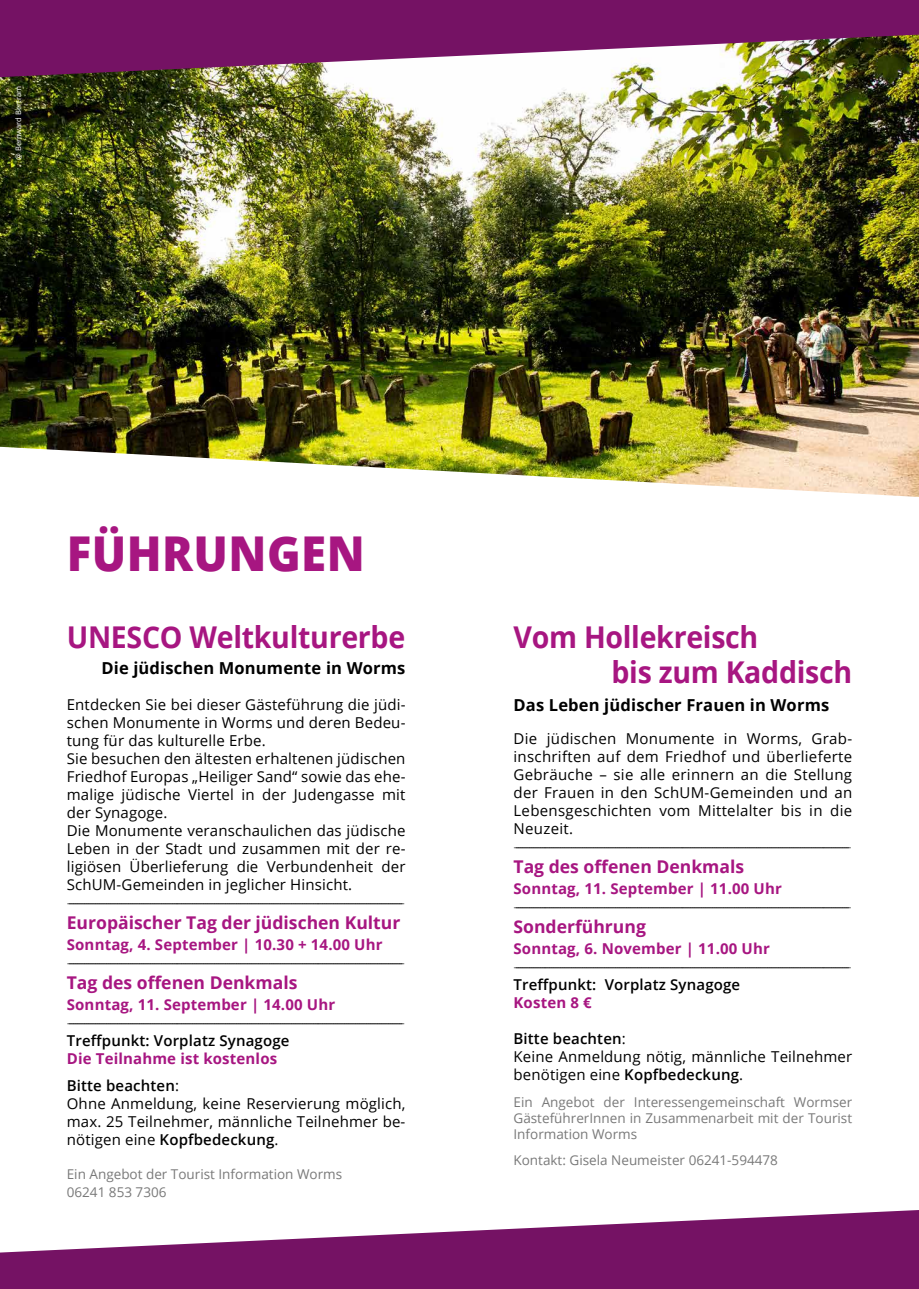
<style>
.page{position:relative;width:919px;height:1289px;background:#fff}
.page>*{position:absolute;margin:0;border:0;box-sizing:border-box;transform-origin:0 0}
.t1{font:800 48px "Open Sans";letter-spacing:.01em;color:#a71681;scale:.95 1}
.t2{font:700 30px/34.5px "Open Sans";letter-spacing:-.01em;color:#a71681;scale:.95 1}
.t3{font:700 17.55px "Open Sans";color:#a71681}
.t4{font:700 16.5px "Open Sans";letter-spacing:.01em;color:#000}
.t5{font:300 15px "Open Sans";color:#000}
.t6{font:15px/18px "Open Sans";letter-spacing:.01em;color:#000}
.t7{font:700 15px/27px "Open Sans";letter-spacing:.01em;color:#a71681}
.t8{font:600 15px "Open Sans";letter-spacing:.01em;color:#000}
.t9{font:13.5px/16.2px "Open Sans";color:#797979}
.t10{font:7.5px "Open Sans";color:#fff}
.s1{font-weight:600;color:#000}
.s2{font-weight:400;color:#000}
.s3{font-weight:600}
</style>
<div class="page">
<img style="left:0;top:77px;width:918px;height:420px">
<svg style="left:0;top:0;width:918px;height:77px;background:#874074"></svg>
<svg style="left:0;top:1210px;width:918px;height:78px;fill:#751264"></svg>
<p class="t10" style="left:13px;top:160px;width:76px;rotate:-90deg">@ Bernward Bertram</p>
<h1 class="t1" style="left:67px;top:516px;width:315px">FÜHRUNGEN</h1>
<h2 class="t2" style="left:67px;top:619px;width:357px">UNESCO Weltkulturerbe</h2>
<p class="t4" style="left:101px;top:656px;width:305px">Die jüdischen Monumente in Worms</p>
<p class="t6" style="left:67px;top:695px;width:340px">Entdecken Sie bei dieser Gästeführung die jüdi&shy;schen Monumente in Worms und deren Bedeu&shy;tung für das kulturelle Erbe.<br>Sie besuchen den ältesten erhaltenen jüdischen Friedhof Europas „Heiliger Sand“ sowie das ehe&shy;malige jüdische Viertel in der Judengasse mit der Synagoge.<br>Die Monumente veranschaulichen das jüdische Leben in der Stadt und zusammen mit der re&shy;ligiösen Überlieferung die Verbundenheit der SchUM-Gemeinden in jeglicher Hinsicht.</p>
<p class="t5" style="left:67px;top:892px;width:339px">---------------------------------------------------------------------------------------------------------------------------------------------------------------------------------------</p>
<p class="t3" style="left:67px;top:910px;width:335px">Europäischer Tag der jüdischen Kultur</p>
<p class="t7" style="left:67px;top:930px;width:317px">Sonntag, 4. September | 10.30 + 14.00 Uhr</p>
<p class="t5" style="left:67px;top:952px;width:339px">---------------------------------------------------------------------------------------------------------------------------------------------------------------------------------------</p>
<p class="t3" style="left:67px;top:970px;width:232px">Tag des offenen Denkmals</p>
<p class="t7" style="left:67px;top:990px;width:270px">Sonntag, 11. September | 14.00 Uhr</p>
<p class="t5" style="left:67px;top:1012px;width:339px">---------------------------------------------------------------------------------------------------------------------------------------------------------------------------------------</p>
<p class="t8" style="left:67px;top:1030px;width:224px">Treffpunkt: Vorplatz Synagoge</p>
<p class="t7" style="left:67px;top:1044px;width:212px">Die Teilnahme ist kostenlos<br><span class="s1">Bitte beachten</span><span class="s2">:</span></p>
<p class="t6" style="left:67px;top:1094px;width:340px;text-align:justify">Ohne Anmeldung, keine Reservierung möglich, max. 25 Teilnehmer, männliche Teilnehmer be&shy;nötigen eine <span class="s3">Kopfbedeckung</span>.</p>
<p class="t9" style="left:67px;top:1165px;width:277px;line-height:18px">Ein Angebot der Tourist Information Worms<br>06241 853 7306</p>
<h2 class="t2" style="left:611px;top:619px;width:255px;text-indent:-98px">Vom Hollekreisch<br>bis zum Kaddisch</h2>
<p class="t4" style="left:513px;top:693px;width:317px">Das Leben jüdischer Frauen in Worms</p>
<p class="t6" style="left:513px;top:729px;width:340px;text-align:justify">Die jüdischen Monumente in Worms, Grab&shy;inschriften auf dem Friedhof und überlieferte Gebräuche – sie alle erinnern an die Stellung der Frauen in den SchUM-Gemeinden und an Lebensgeschichten vom Mittelalter bis in die Neuzeit.</p>
<p class="t5" style="left:513px;top:836px;width:339px">---------------------------------------------------------------------------------------------------------------------------------------------------------------------------------------</p>
<p class="t3" style="left:513px;top:854px;width:232px">Tag des offenen Denkmals</p>
<p class="t7" style="left:513px;top:874px;width:270px">Sonntag, 11. September | 11.00 Uhr</p>
<p class="t5" style="left:513px;top:896px;width:339px">---------------------------------------------------------------------------------------------------------------------------------------------------------------------------------------</p>
<p class="t3" style="left:513px;top:914px;width:134px">Sonderführung</p>
<p class="t7" style="left:513px;top:934px;width:258px">Sonntag, 6. November | 11.00 Uhr</p>
<p class="t5" style="left:513px;top:956px;width:339px">---------------------------------------------------------------------------------------------------------------------------------------------------------------------------------------</p>
<p class="t8" style="left:513px;top:974px;width:228px">Treffpunkt: Vorplatz Synagoge</p>
<p class="t7" style="left:513px;top:988px;width:80px">Kosten 8 €</p>
<p class="t6" style="left:513px;top:1029px;width:340px"><span class="s3">Bitte beachten</span>:<br>Keine Anmeldung nötig, männliche Teilnehmer benötigen eine <span class="s3">Kopfbedeckung</span>.</p>
<p class="t9" style="left:513px;top:1093px;width:340px;text-align:justify">Ein Angebot der Interessengemeinschaft Wormser GästeführerInnen in Zusammenarbeit mit der Tourist Information Worms</p>
<p class="t9" style="left:513px;top:1151px;width:266px">Kontakt: Gisela Neumeister 06241-594478</p>
</div>
